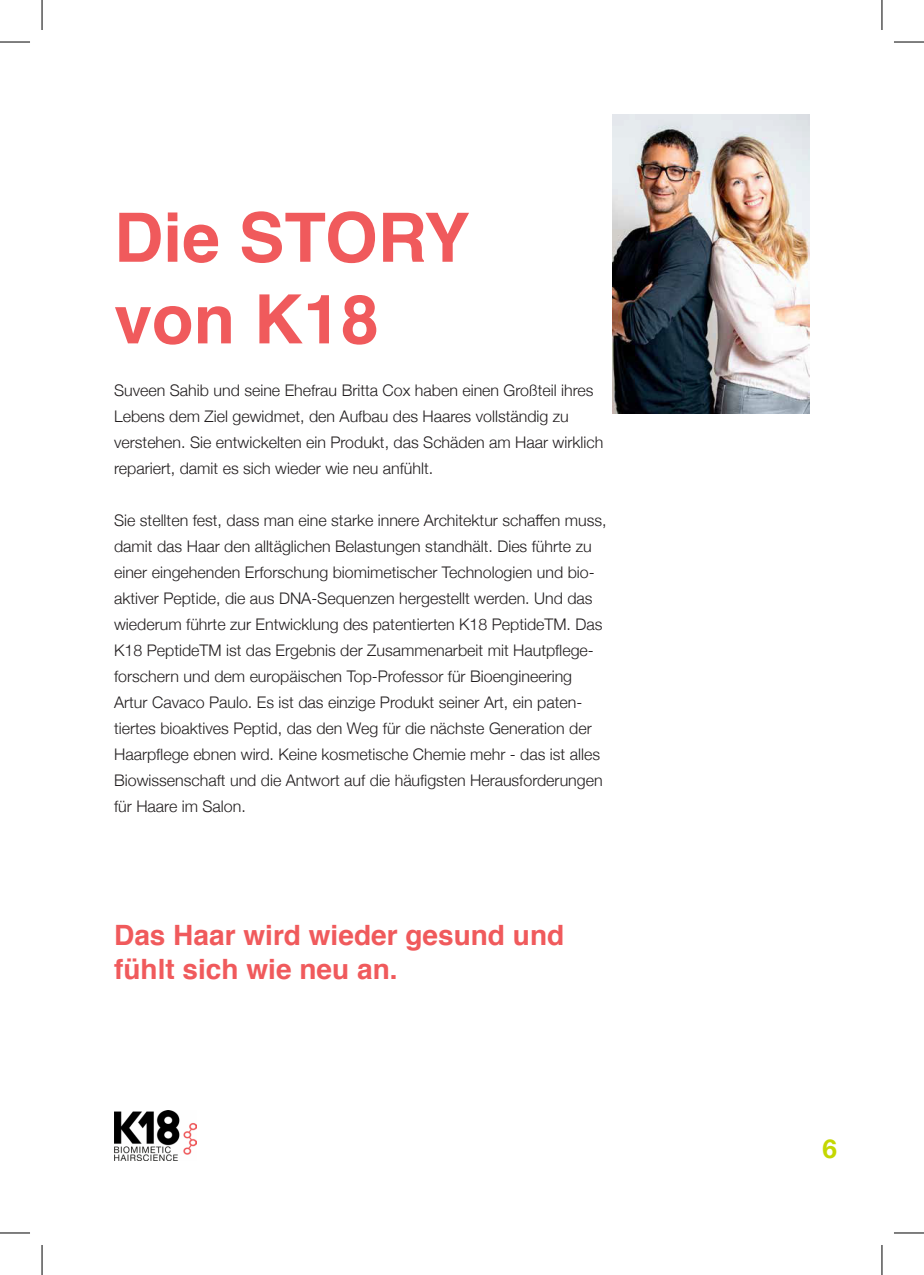
<style>
.page{position:relative;width:924px;height:1275px;background:#fff}
.page>*{position:absolute;margin:0;border:0;box-sizing:border-box;transform-origin:0 0}
.t1{font:700 68px "Helvetica";color:#f05a5c}
.t2{font:700 28px/33.6px "Helvetica";color:#f05a5c}
.t3{font:700 26px "Helvetica Neue";color:#c4d701}
.t4{font:300 16px/26px "Helvetica Neue";color:#231f20}
</style>
<div class="page">
<img style="left:114px;top:1110px;width:82px;height:51px">
<img style="left:612px;top:114px;width:197px;height:299px">
<hr style="left:0;top:42px;width:30px;height:1px;background:#000">
<hr style="left:893px;top:42px;width:30px;height:1px;background:#000">
<hr style="left:0;top:1232px;width:30px;height:1px;background:#000">
<hr style="left:893px;top:1232px;width:30px;height:1px;background:#000">
<hr style="left:42px;top:0;width:1px;height:30px;background:#000">
<hr style="left:42px;top:1245px;width:1px;height:30px;background:#000">
<hr style="left:881px;top:0;width:1px;height:30px;background:#000">
<hr style="left:881px;top:1245px;width:1px;height:30px;background:#000">
<p class="t1" style="left:114px;top:183px;width:357px">Die STORY</p>
<p class="t1" style="left:114px;top:264px;width:266px">von K18</p>
<p class="t4" style="left:114px;top:376px;width:490px">Suveen Sahib und seine Ehefrau Britta Cox haben einen Großteil ihres Lebens dem Ziel gewidmet, den Aufbau des Haares vollständig zu verstehen. Sie entwickelten ein Produkt, das Schäden am Haar wirklich repariert, damit es sich wieder wie neu anfühlt.</p>
<p class="t4" style="left:114px;top:506px;width:493px">Sie stellten fest, dass man eine starke innere Architektur schaffen muss, damit das Haar den alltäglichen Belastungen standhält. Dies führte zu einer eingehenden Erforschung biomimetischer Technologien und bio&shy;aktiver Peptide, die aus DNA-Sequenzen hergestellt werden. Und das wiederum führte zur Entwicklung des patentierten K18 PeptideTM. Das K18 PeptideTM ist das Ergebnis der Zusammenarbeit mit Hautpflege&shy;forschern und dem europäischen Top-Professor für Bioengineering Artur Cavaco Paulo. Es ist das einzige Produkt seiner Art, ein paten&shy;tiertes bioaktives Peptid, das den Weg für die nächste Generation der Haarpflege ebnen wird. Keine kosmetische Chemie mehr - das ist alles Biowissenschaft und die Antwort auf die häufigsten Herausforderungen für Haare im Salon.</p>
<p class="t2" style="left:114px;top:918px;width:451px">Das Haar wird wieder gesund und fühlt sich wie neu an.</p>
<p class="t3" style="left:822px;top:1128px;width:16px">6</p>
</div>
